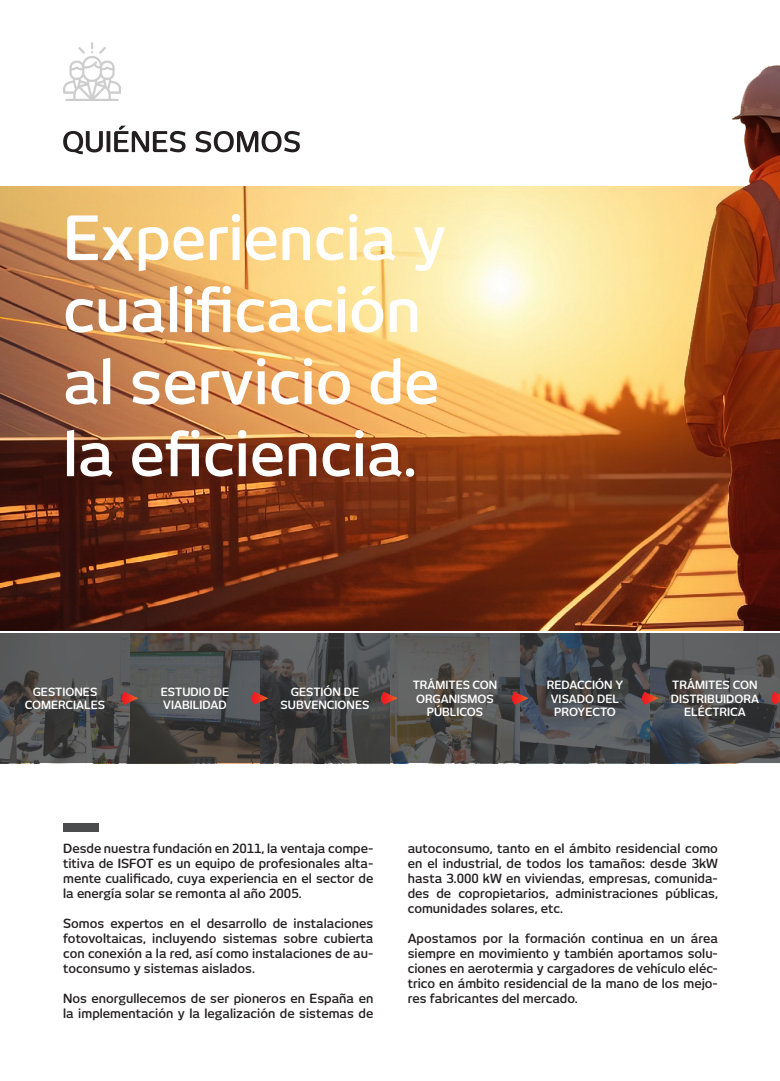
<style>
.page{position:relative;width:780px;height:1081px;background:#fff}
.page>*{position:absolute;margin:0;border:0;box-sizing:border-box;transform-origin:0 0}
.Bullets{font:600 60px/72px "New June";color:#fff}
.Bullets-2{font:600 12.5px/15px "New June";color:#231f20;text-align:justify}
.Bullets-3{font:600 11.25px/13.5px "New June";color:#fff;text-align:center}
</style>
<div class="page">
<img style="left:0;top:42px;width:780px;height:588px">
<img style="left:0;top:633px;width:130px;height:130px">
<svg style="left:130px;top:633px;width:130px;height:130px;background:#4b4b49"></svg>
<svg style="left:260px;top:633px;width:130px;height:130px;background:#444445"></svg>
<svg style="left:390px;top:633px;width:130px;height:130px;background:#565452"></svg>
<svg style="left:520px;top:633px;width:130px;height:130px;background:#44484d"></svg>
<svg style="left:650px;top:633px;width:129px;height:130px;background:#4d4d4f"></svg>
<hr style="left:779px;top:633px;width:1px;height:130px;background:#4b4c4d">
<svg style="left:122px;top:692px;width:16px;height:13px"></svg>
<svg style="left:251px;top:692px;width:17px;height:13px"></svg>
<svg style="left:381px;top:692px;width:17px;height:13px"></svg>
<svg style="left:512px;top:692px;width:16px;height:13px"></svg>
<svg style="left:641px;top:692px;width:17px;height:13px"></svg>
<svg style="left:771px;top:692px;width:9px;height:13px"></svg>
<div style="left:63px;top:823px;width:36px;height:9px;background:#4b4c4d"></div>
<img style="left:63px;top:43px;width:58px;height:57px">
<p class="Bullets" style="left:63px;top:201px;width:384px">Experiencia y cualificación</p>
<p class="Bullets" style="left:63px;top:345px;width:377px">al servicio de</p>
<p class="Bullets" style="left:63px;top:417px;width:355px">la eficiencia.</p>
<p class="Bullets-3" style="left:33px;top:685px;width:66px">GESTIONES</p>
<p class="Bullets-3" style="left:25px;top:698px;width:82px">COMERCIALES</p>
<p class="Bullets-3" style="left:161px;top:685px;width:70px;text-align:left">ESTUDIO DE<br>VIABILIDAD</p>
<p class="Bullets-3" style="left:280px;top:685px;width:90px">GESTIÓN DE<br>SUBVENCIONES</p>
<p class="Bullets-3" style="left:412px;top:678px;width:86px">TRÁMITES CON<br>ORGANISMOS<br>PÚBLICOS</p>
<p class="Bullets-3" style="left:546px;top:678px;width:78px">REDACCIÓN Y<br>VISADO DEL<br>PROYECTO</p>
<p class="Bullets-3" style="left:670px;top:678px;width:90px">TRÁMITES CON<br>DISTRIBUIDORA<br>ELÉCTRICA</p>
<p class="Bullets-2" style="left:63px;top:841px;width:311px">Desde nuestra fundación en 2011, la ventaja compe&shy;titiva de ISFOT es un equipo de profesionales alta&shy;mente cualificado, cuya experiencia en el sector de la energía solar se remonta al año 2005.</p>
<p class="Bullets-2" style="left:63px;top:916px;width:311px">Somos expertos en el desarrollo de instalaciones fotovoltaicas, incluyendo sistemas sobre cubierta con conexión a la red, así como instalaciones de au&shy;toconsumo y sistemas aislados.</p>
<p class="Bullets-2" style="left:63px;top:991px;width:311px">Nos enorgullecemos de ser pioneros en España en la implementación y la legalización de sistemas de</p>
<p class="Bullets-2" style="left:408px;top:841px;width:312px">autoconsumo, tanto en el ámbito residencial como en el industrial, de todos los tamaños: desde 3kW hasta 3.000 kW en viviendas, empresas, comunida&shy;des de copropietarios, administraciones públicas, comunidades solares, etc.</p>
<p class="Bullets-2" style="left:408px;top:931px;width:311px">Apostamos por la formación continua en un área siempre en movimiento y también aportamos solu&shy;ciones en aerotermia y cargadores de vehículo eléc&shy;trico en ámbito residencial de la mano de los mejo&shy;res fabricantes del mercado.</p>
</div>
